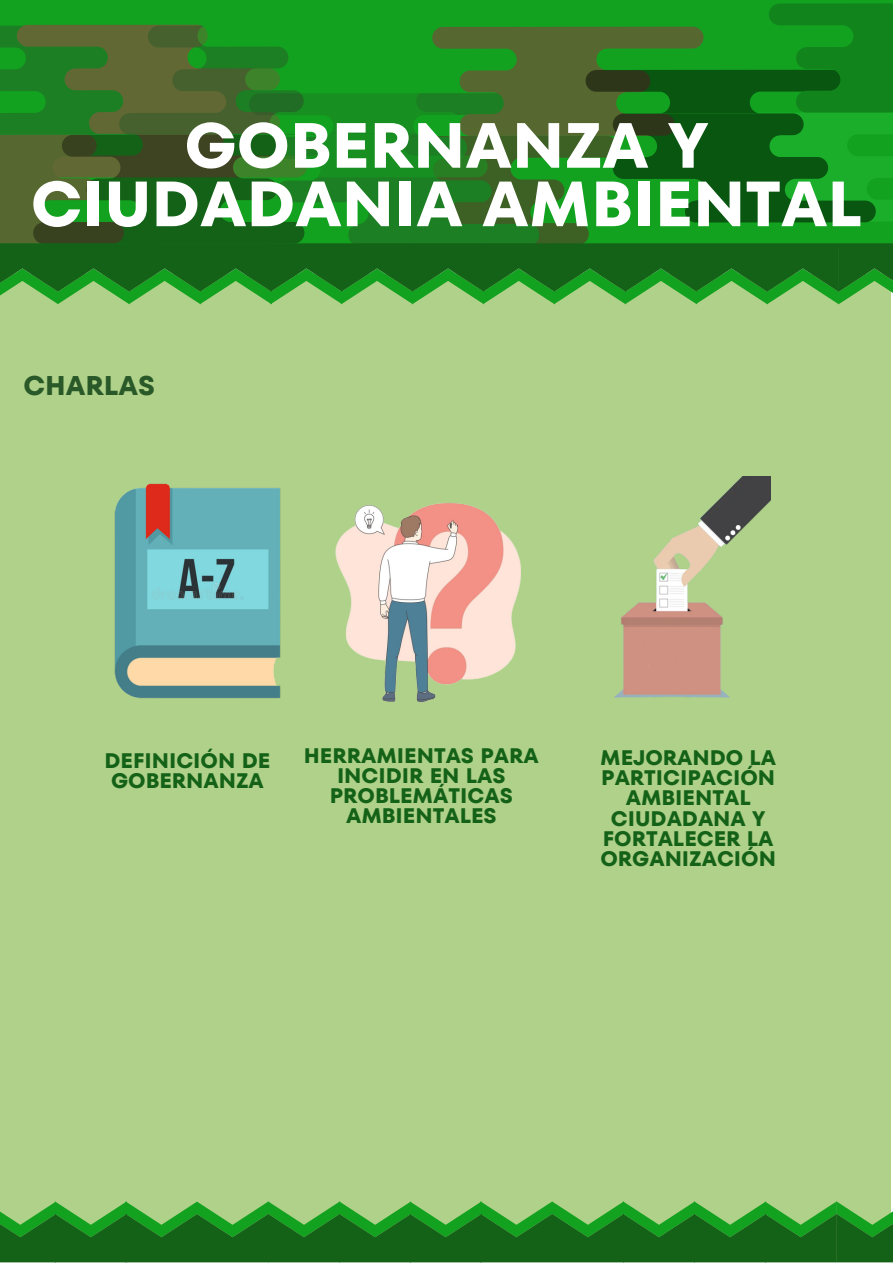
<style>
.page{position:relative;width:893px;height:1264px;background:#fff}
.page>*{position:absolute;margin:0;border:0;box-sizing:border-box;transform-origin:0 0}
.t1{font:700 63.75px/58.5px "TT Fors";color:#fff;text-align:center}
.t2{font:700 27px "TT Fors";color:#295928}
.t3{font:700 21px/20.2px "TT Fors";color:#146218;text-align:center}
</style>
<div class="page">
<div style="left:0;top:274px;width:891px;height:987px;background:#b0d189"></div>
<svg style="left:3px;top:0;width:81px;height:32px;background:#209623"></svg>
<svg style="left:488px;top:0;width:97px;height:239px;background:#3a7627"></svg>
<svg style="left:84px;top:0;width:100px;height:32px;background:#229423"></svg>
<svg style="left:340px;top:25px;width:153px;height:280px;background:#287f27"></svg>
<svg style="left:184px;top:0;width:304px;height:224px;background:#1b8f21"></svg>
<svg style="left:0;top:32px;width:340px;height:273px;background:#2f7325"></svg>
<svg style="left:579px;top:0;width:153px;height:222px;background:#1c9722"></svg>
<svg style="left:585px;top:23px;width:304px;height:282px;background:#1b7b1d"></svg>
<svg style="left:732px;top:0;width:160px;height:215px;background:#11851c"></svg>
<img style="left:114px;top:483px;width:167px;height:216px">
<img style="left:335px;top:503px;width:186px;height:200px">
<img style="left:614px;top:476px;width:156px;height:222px">
<svg style="left:0;top:243px;width:892px;height:61px"></svg>
<svg style="left:0;top:1201px;width:892px;height:61px"></svg>
<h1 class="t1" style="left:31px;top:116px;width:832px">GOBERNANZA Y<br>CIUDADANIA AMBIENTAL</h1>
<p class="t2" style="left:24px;top:367px;width:133px">CHARLAS</p>
<p class="t3" style="left:105px;top:750px;width:167px">DEFINICIÓN DE<br>GOBERNANZA</p>
<p class="t3" style="left:304px;top:745px;width:236px">HERRAMIENTAS PARA<br>INCIDIR EN LAS<br>PROBLEMÁTICAS<br>AMBIENTALES</p>
<p class="t3" style="left:600px;top:747px;width:177px">MEJORANDO LA<br>PARTICIPACIÓN<br>AMBIENTAL<br>CIUDADANA Y<br>FORTALECER LA<br>ORGANIZACIÓN</p>
</div>
